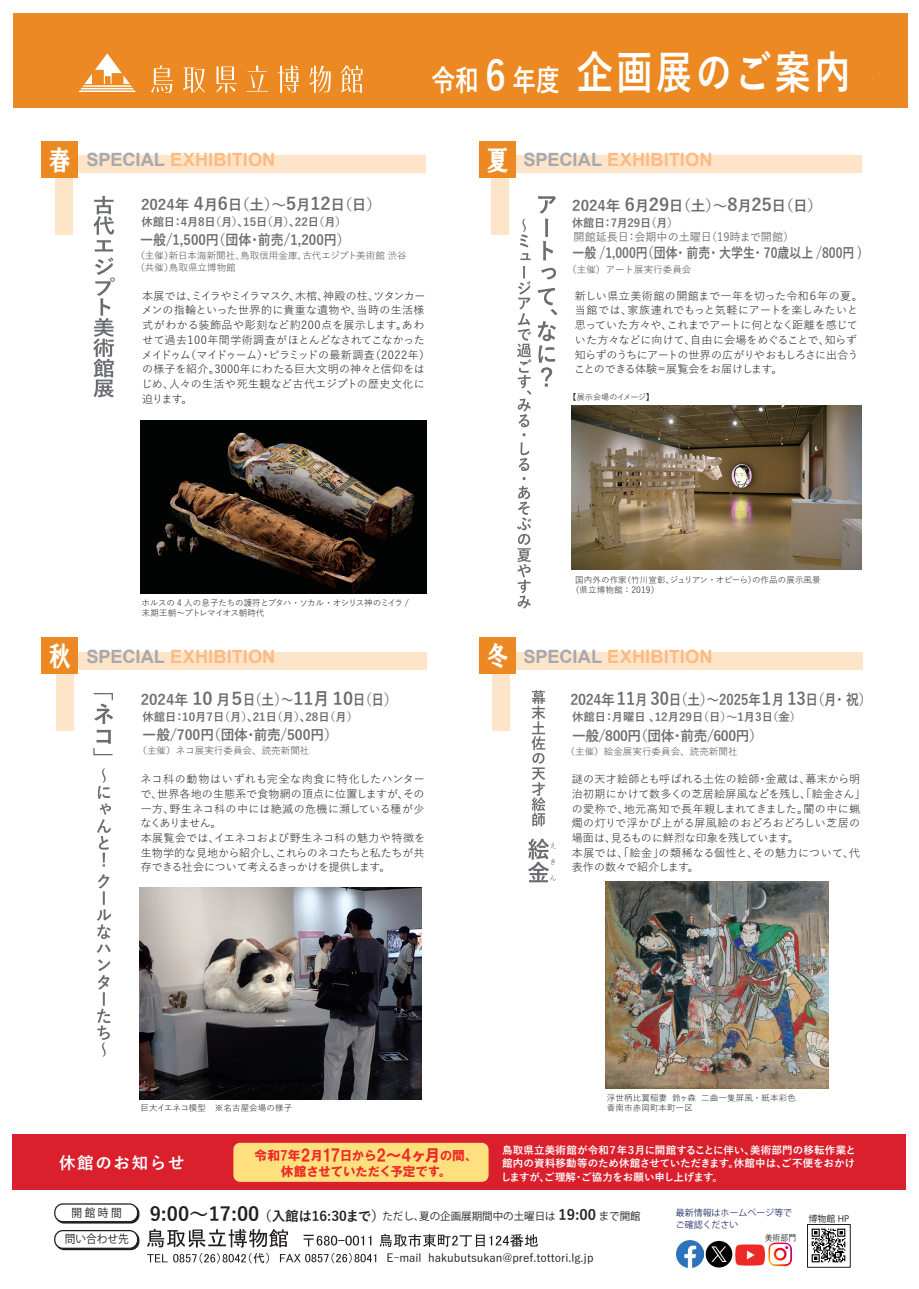
<style>
.page{position:relative;width:919px;height:1289px;background:#fff}
.page>*{position:absolute;margin:0;border:0;box-sizing:border-box;transform-origin:0 0}
.t1{font:700 45px "Yu Gothic";letter-spacing:.1em;color:#fff;scale:.8 1}
.t2{font:28.05px "HG Soei Presence EB";color:#fff;scale:.77 1}
.t3{font:700 18.3px "Arial";color:#fbbb85}
.t4{font:700 16.5px "Yu Gothic";letter-spacing:.1em;color:#fff}
.t5{font:700 14.7px "Yu Gothic";color:#6c6d70}
.t6{font:700 14.7px "Yu Gothic";color:#6c6d70;scale:.95 1}
.t7{font:700 14.1px "Yu Gothic";color:#6c6d70;scale:.84 1}
.t8{font:700 14.1px "Yu Gothic";color:#6c6d70;scale:.92 1}
.t9{font:700 14.1px "Yu Gothic";color:#6c6d70}
.t10{font:700 14.1px "Yu Gothic";letter-spacing:-.03em;color:#6c6d70}
.t11{font:12.75px/16.2px "HGS Soei Kakugothic UB";letter-spacing:-.03em;color:#ee2928;text-align:center}
.t12{font:500 11.4px "Yu Gothic";color:#231f20}
.t13{font:11.4px "Koz Go Pr 6 N";color:#231f20;scale:.94 1}
.t14{font:700 11.25px "Yu Gothic";color:#6c6d70}
.t15{font:500 11.25px "Yu Gothic";color:#6c6d70}
.t16{font:10.95px/14.7px "Yu Gothic";letter-spacing:.01em;color:#231f20}
.t17{font:10.95px/14.7px "Yu Gothic";letter-spacing:-.02em;color:#231f20}
.t18{font:700 10.5px/13.5px "Yu Gothic";letter-spacing:-.005em;color:#fff;text-align:justify}
.t19{font:10.5px "Koz Go Pr 6 N";color:#231f20}
.t20{font:9.6px/11.7px "Yu Gothic";color:#4b4c4d}
.t21{font:9px/12px "Koz Go Pr 6 N";color:#2f366f}
.t22{font:9px "Koz Go Pr 6 N";color:#231f20}
.t23{font:500 8.7px "Yu Gothic";color:#231f20;scale:.9 1}
.t24{font:8.55px/10.4px "Yu Gothic";letter-spacing:.01em;color:#231f20}
.t25{font:8.55px/10.4px "Yu Gothic";letter-spacing:-.03em;color:#231f20}
.t26{font:8.1px "Yu Gothic";letter-spacing:-.02em;color:#231f20}
.s1{font-size:29.55px}
.s2{font-size:42px}
.s3{color:#a8a9ad}
.s4{font-size:17.7px}
.s5{font-size:16.35px}
.s6{font-family:"Yu Gothic";font-weight:700;font-size:19.5px}
.s7{font-family:"Yu Gothic";font-weight:700;font-size:13.5px}
.s8{font-family:"Yu Gothic";font-weight:700;font-size:14.4px}
</style>
<div class="page">
<img style="left:811px;top:1228px;width:35px;height:35px">
<div style="left:807px;top:1224px;width:43px;height:43px;border:1px solid #231f20"></div>
<svg style="left:147px;top:1228px;width:391px;height:35px"></svg>
<div style="left:56px;top:1231px;width:83px;height:18px;background:#231f20;border-radius:8px"></div>
<div style="left:55px;top:1231px;width:84px;height:19px;border:1px solid #231f20;border-radius:8px"></div>
<div style="left:55px;top:1230px;width:82px;height:18px;background:#fff;border-radius:8px"></div>
<div style="left:54px;top:1229px;width:84px;height:19px;border:1px solid #231f20;border-radius:8px"></div>
<div style="left:55px;top:1204px;width:84px;height:19px;border:1px solid #231f20;border-radius:8px"></div>
<div style="left:55px;top:1203px;width:82px;height:18px;background:#fff;border-radius:8px"></div>
<div style="left:54px;top:1203px;width:84px;height:19px;border:1px solid #231f20;border-radius:8px"></div>
<svg style="left:705px;top:1240px;width:27px;height:27px"></svg>
<svg style="left:711px;top:1246px;width:15px;height:15px"></svg>
<img style="left:676px;top:1240px;width:27px;height:27px">
<img style="left:735px;top:1244px;width:29px;height:21px">
<img style="left:768px;top:1242px;width:24px;height:24px">
<div style="left:13px;top:1134px;width:892px;height:55px;background:#da202d"></div>
<svg style="left:93px;top:196px;width:22px;height:201px"></svg>
<img style="left:571px;top:406px;width:290px;height:163px">
<svg style="left:537px;top:196px;width:20px;height:190px"></svg>
<img style="left:139px;top:887px;width:282px;height:212px">
<svg style="left:93px;top:693px;width:20px;height:62px"></svg>
<svg style="left:97px;top:768px;width:14px;height:98px"></svg>
<svg style="left:96px;top:874px;width:15px;height:182px"></svg>
<svg style="left:531px;top:690px;width:14px;height:136px"></svg>
<svg style="left:528px;top:838px;width:27px;height:44px"></svg>
<img style="left:605px;top:881px;width:223px;height:207px">
<img style="left:141px;top:421px;width:285px;height:172px">
<div style="left:55px;top:155px;width:371px;height:18px;background:#fee5ca"></div>
<div style="left:55px;top:155px;width:18px;height:79px;background:#fee5ca"></div>
<div style="left:41px;top:141px;width:37px;height:37px;background:#ec8922"></div>
<div style="left:491px;top:155px;width:371px;height:18px;background:#fee5ca"></div>
<div style="left:491px;top:155px;width:18px;height:79px;background:#fee5ca"></div>
<div style="left:479px;top:141px;width:37px;height:37px;background:#ec8922"></div>
<div style="left:56px;top:651px;width:370px;height:18px;background:#fee5ca"></div>
<div style="left:56px;top:651px;width:17px;height:80px;background:#fee5ca"></div>
<div style="left:41px;top:637px;width:37px;height:37px;background:#ec8922"></div>
<div style="left:491px;top:651px;width:371px;height:18px;background:#fee5ca"></div>
<div style="left:491px;top:651px;width:18px;height:80px;background:#fee5ca"></div>
<div style="left:479px;top:637px;width:37px;height:37px;background:#ec8922"></div>
<div style="left:233px;top:1142px;width:255px;height:39px;background:#ffe07f;border-radius:7px"></div>
<svg style="left:517px;top:218px;width:14px;height:390px"></svg>
<div style="left:13px;top:13px;width:894px;height:94px;background:#ec8922"></div>
<svg style="left:78px;top:53px;width:58px;height:39px"></svg>
<svg style="left:151px;top:65px;width:22px;height:28px"></svg>
<svg style="left:183px;top:67px;width:22px;height:26px"></svg>
<svg style="left:216px;top:66px;width:21px;height:27px"></svg>
<svg style="left:246px;top:65px;width:22px;height:27px"></svg>
<svg style="left:278px;top:66px;width:21px;height:27px"></svg>
<svg style="left:309px;top:65px;width:21px;height:28px"></svg>
<svg style="left:341px;top:66px;width:21px;height:27px"></svg>
<h1 class="t1" style="left:431px;top:47px;width:525px"><span class="s1">令和</span><span class="s2">６</span><span class="s1">年度</span> 企画展のご案内</h1>
<h2 class="t2" style="left:49px;top:145px;width:30px">春</h2>
<h2 class="t2" style="left:487px;top:145px;width:30px">夏</h2>
<h3 class="t3" style="left:86px;top:147px;width:190px"><span class="s3">SPECIAL</span> EXHIBITION</h3>
<h3 class="t3" style="left:523px;top:147px;width:190px"><span class="s3">SPECIAL</span> EXHIBITION</h3>
<h3 class="t5" style="left:141px;top:196px;width:241px">2024年 <span class="s4">4</span>月<span class="s4">6</span>日（土）～<span class="s4">5</span>月<span class="s4">12</span>日（日）</h3>
<p class="t14" style="left:141px;top:215px;width:206px">休館日：4月8日（月）、15日（月）、22日（月）</p>
<p class="t8" style="left:140px;top:232px;width:229px">一般/1,500円（団体・前売/1,200円）</p>
<p class="t20" style="left:135px;top:248px;width:273px">（主催）新日本海新聞社、鳥取信用金庫、古代エジプト美術館 渋谷（共催）鳥取県立博物館</p>
<h3 class="t5" style="left:572px;top:198px;width:251px">2024年 <span class="s4">6</span>月<span class="s4">29</span>日（土）～<span class="s4">8</span>月<span class="s4">25</span>日（日）</h3>
<p class="t15" style="left:573px;top:227px;width:222px">開館延長日：会期中の土曜日（19時まで開館）</p>
<p class="t7" style="left:572px;top:245px;width:346px">一般 /1,000円（団体・前売・大学生・70歳以上 /800円 )</p>
<p class="t14" style="left:572px;top:217px;width:108px">休館日：7月29日（月）</p>
<p class="t20" style="left:567px;top:262px;width:126px">（主催）アート展実行委員会</p>
<p class="t16" style="left:141px;top:287px;width:290px">本展では、ミイラやミイラマスク、木棺、神殿の柱、ツタンカーメンの指輪といった世界的に貴重な遺物や、当時の生活様式がわかる装飾品や彫刻など約200点を展示します。あわせて過去100年間学術調査がほとんどなされてこなかったメイドゥム（マイドゥーム）・ピラミッドの最新調査（2022年）の様子を紹介。3000年にわたる巨大文明の神々と信仰をはじめ、人々の生活や死生観など古代エジプトの歴史文化に迫ります。</p>
<p class="t17" style="left:574px;top:287px;width:290px">新しい県立美術館の開館まで一年を切った令和６年の夏。当館では、家族連れでもっと気軽にアートを楽しみたいと思っていた方々や、これまでアートに何となく距離を感じていた方々などに向けて、自由に会場をめぐることで、知らず知らずのうちにアートの世界の広がりやおもしろさに出合うことのできる体験＝展覧会をお届けします。</p>
<p class="t26" style="left:568px;top:389px;width:87px">【展示会場のイメージ】</p>
<p class="t25" style="left:142px;top:596px;width:269px">ホルスの 4 人の息子たちの護符とプタハ・ソカル・オシリス神のミイラ /末期王朝～プトレマイオス朝時代</p>
<p class="t24" style="left:571px;top:573px;width:251px;text-indent:4px">国内外の作家（竹川宣彰、ジュリアン・オピーら）の作品の展示風景（県立博物館：2019）</p>
<h2 class="t2" style="left:49px;top:641px;width:30px">秋</h2>
<h2 class="t2" style="left:487px;top:641px;width:30px">冬</h2>
<h3 class="t3" style="left:86px;top:643px;width:190px"><span class="s3">SPECIAL</span> EXHIBITION</h3>
<h3 class="t3" style="left:523px;top:643px;width:190px"><span class="s3">SPECIAL</span> EXHIBITION</h3>
<h3 class="t5" style="left:141px;top:691px;width:257px">2024年 <span class="s4">10</span> 月<span class="s4">５</span>日（土）～<span class="s4">11月 10</span>日（日）</h3>
<p class="t14" style="left:143px;top:710px;width:217px">休館日：10月7日（月）、21日（月）、28日（月）</p>
<p class="t9" style="left:143px;top:727px;width:197px">一般/700円（団体・前売/500円）</p>
<p class="t20" style="left:137px;top:743px;width:173px">（主催）ネコ展実行委員会、読売新聞社</p>
<h3 class="t6" style="left:570px;top:691px;width:318px">2024年<span class="s4">11</span>月 <span class="s4">30</span>日（土）～2025年<span class="s4">１</span>月 <span class="s4">13</span>日（月・祝）</h3>
<p class="t14" style="left:572px;top:711px;width:230px">休館日：月曜日 、12月29日（日）～1月3日（金）</p>
<p class="t10" style="left:572px;top:727px;width:192px">一般/800円（団体・前売/600円）</p>
<p class="t20" style="left:565px;top:744px;width:173px">（主催）絵金展実行委員会、読売新聞社</p>
<p class="t16" style="left:140px;top:770px;width:286px">ネコ科の動物はいずれも完全な肉食に特化したハンターで、世界各地の生態系で食物網の頂点に位置しますが、その一方、野生ネコ科の中には絶滅の危機に瀕している種が少なくありません。<br>本展覧会では、イエネコおよび野生ネコ科の魅力や特徴を生物学的な見地から紹介し、これらのネコたちと私たちが共存できる社会について考えるきっかけを提供します。</p>
<p class="t16" style="left:571px;top:770px;width:295px">謎の天才絵師とも呼ばれる土佐の絵師・金蔵は、幕末から明治初期にかけて数多くの芝居絵屏風などを残し、「絵金さん」の愛称で、地元高知で長年親しまれてきました。闇の中に蝋燭の灯りで浮かび上がる屏風絵のおどろおどろしい芝居の場面は、見るものに鮮烈な印象を残しています。<br>本展では、「絵金」の類稀なる個性と、その魅力について、代表作の数々で紹介します。</p>
<p class="t24" style="left:140px;top:1101px;width:153px">巨大イエネコ模型　※名古屋会場の様子</p>
<h3 class="t4" style="left:59px;top:1154px;width:127px">休館のお知らせ</h3>
<p class="t11" style="left:254px;top:1147px;width:225px">令和7年<span class="s5">2</span>月<span class="s5">17</span>日から<span class="s5">2～4ヶ月</span>の間、休館させていただく予定です。</p>
<p class="t24" style="left:607px;top:1091px;width:199px">浮世柄比翼稲妻 鈴ヶ森 二曲一隻屏風・紙本彩色　香南市赤岡町本町一区</p>
<p class="t18" style="left:500px;top:1143px;width:357px">鳥取県立美術館が令和７年３月に開館することに伴い、美術部門の移転作業と館内の資料移動等のため休館させていただきます。休館中は、ご不便をおかけしますが、ご理解・ご協力をお願い申し上げます。</p>
<p class="t13" style="left:72px;top:1205px;width:55px">開 館 時 間</p>
<p class="t19" style="left:150px;top:1210px;width:492px"><span class="s6">9:00～17:00</span> <span class="s7">（入館は16:30まで）</span>ただし、夏の企画展期間中の土曜日は <span class="s8">19:00</span> まで開館</p>
<p class="t13" style="left:65px;top:1232px;width:70px">問い合わせ先</p>
<p class="t12" style="left:386px;top:1247px;width:208px">E-mail hakubutsukan@pref.tottori.lg.jp</p>
<p class="t21" style="left:675px;top:1206px;width:118px">最新情報はホームページ等でご確認ください</p>
<p class="t23" style="left:764px;top:1229px;width:36px">美術部門</p>
<p class="t22" style="left:808px;top:1213px;width:42px">博物館 HP</p>
</div>
